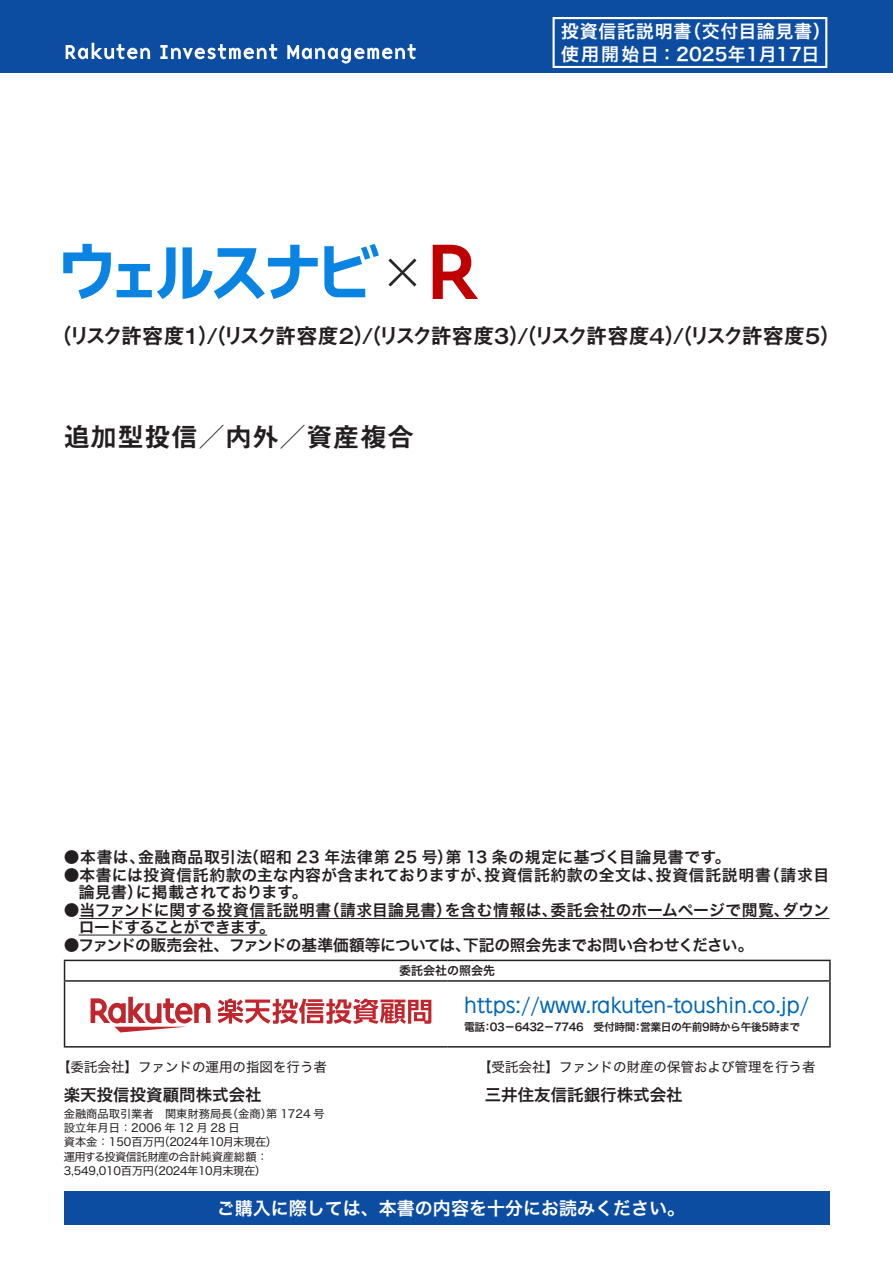
<style>
.page{position:relative;width:893px;height:1263px;background:#fff}
.page>*{position:absolute;margin:0;border:0;box-sizing:border-box;transform-origin:0 0}
.t1{font:27px "Midashi Go Pro MB31";color:#231f20}
.t2{font:21.75px "Midashi Go Pro MB31";letter-spacing:-.155em;color:#231f20}
.t3{font:19.5px "Rakuten Global R";color:#0166b3}
.t4{font:18px/22.4px "Hira Kaku Std N W6";letter-spacing:.04em;color:#fff}
.t5{font:18px "Hira Kaku Std N W6";color:#fff}
.t6{font:16.5px "Hira Kaku Std N W6";color:#231f20}
.t7{font:15.75px/16.5px "Hira Kaku Std N W6";letter-spacing:.025em;color:#231f20}
.t8{font:15.75px/16.5px "Hira Kaku Std N W6";letter-spacing:.005em;color:#231f20}
.t9{font:15.75px "Hira Kaku Std N W6";letter-spacing:-.03em;color:#231f20}
.t10{font:15.75px "Hira Kaku Std N W6";letter-spacing:.035em;color:#231f20}
.t11{font:13.5px "Hira Kaku Std N W4";color:#231f20}
.t12{font:12px "Hira Kaku Std N W6";color:#231f20}
.t13{font:11.25px/14.2px "Hira Kaku Std N W4";letter-spacing:-.015em;color:#231f20}
.t14{font:10.8px "Hira Kaku Std N W6";letter-spacing:-.04em;color:#231f20}
</style>
<div class="page">
<div style="left:0;top:0;width:893px;height:72px;background:#0d4da1"></div>
<svg style="left:66px;top:43px;width:84px;height:16px"></svg>
<svg style="left:160px;top:44px;width:117px;height:15px"></svg>
<svg style="left:287px;top:44px;width:129px;height:20px"></svg>
<div style="left:64px;top:1191px;width:765px;height:34px;background:#0d4da1"></div>
<svg style="left:433px;top:245px;width:45px;height:54px"></svg>
<svg style="left:388px;top:258px;width:28px;height:29px"></svg>
<svg style="left:183px;top:245px;width:135px;height:54px"></svg>
<svg style="left:117px;top:247px;width:59px;height:52px"></svg>
<svg style="left:63px;top:244px;width:48px;height:55px"></svg>
<svg style="left:324px;top:244px;width:55px;height:53px"></svg>
<hr style="left:79px;top:918px;width:750px;height:1px;background:#231f20">
<hr style="left:79px;top:935px;width:188px;height:1px;background:#231f20">
<hr style="left:64px;top:960px;width:383px;height:1px;background:#231f20">
<svg style="left:64px;top:961px;width:1px;height:19px"></svg>
<hr style="left:447px;top:960px;width:384px;height:1px;background:#231f20">
<svg style="left:829px;top:961px;width:2px;height:19px"></svg>
<hr style="left:64px;top:980px;width:383px;height:2px;background:#231f20">
<hr style="left:64px;top:982px;width:1px;height:64px;background:#231f20">
<hr style="left:447px;top:980px;width:384px;height:2px;background:#231f20">
<hr style="left:829px;top:982px;width:2px;height:64px;background:#231f20">
<hr style="left:64px;top:1046px;width:383px;height:1px;background:#231f20">
<hr style="left:447px;top:1046px;width:384px;height:1px;background:#231f20">
<svg style="left:91px;top:997px;width:119px;height:35px"></svg>
<svg style="left:218px;top:999px;width:213px;height:25px"></svg>
<div style="left:553px;top:17px;width:274px;height:51px;border:2px solid #fff"></div>
<h3 class="t4" style="left:561px;top:21px;width:271px">投資信託説明書（交付目論見書）使用開始日：2025年1月17日</h3>
<h2 class="t2" style="left:50px;top:318px;width:793px">（リスク許容度１）/（リスク許容度２）/（リスク許容度３）/（リスク許容度４）/（リスク許容度５）</h2>
<h1 class="t1" style="left:63px;top:415px;width:352px">追加型投信／内外／資産複合</h1>
<h3 class="t10" style="left:64px;top:844px;width:668px">●本書は、金融商品取引法（昭和 23 年法律第 25 号）第 13 条の規定に基づく目論見書です。</h3>
<h3 class="t7" style="left:79px;top:867px;width:752px;text-indent:-15px">●本書には投資信託約款の主な内容が含まれておりますが、投資信託約款の全文は、投資信託説明書（請求目論見書）に掲載されております。</h3>
<h3 class="t8" style="left:79px;top:902px;width:752px;text-indent:-15px">●当ファンドに関する投資信託説明書（請求目論見書）を含む情報は、委託会社のホームページで閲覧、ダウンロードすることができます。</h3>
<h3 class="t9" style="left:64px;top:933px;width:691px">●ファンドの販売会社、ファンドの基準価額等については、下記の照会先までお問い合わせください。</h3>
<p class="t12" style="left:399px;top:961px;width:97px">委託会社の照会先</p>
<h3 class="t3" style="left:464px;top:993px;width:346px">https://www.rakuten-toushin.co.jp/</h3>
<p class="t14" style="left:464px;top:1018px;width:337px">電話：03－6432－7746　受付時間：営業日の午前9時から午後5時まで</p>
<p class="t11" style="left:57px;top:1057px;width:271px">【委託会社】ファンドの運用の指図を行う者</p>
<p class="t11" style="left:478px;top:1057px;width:339px">【受託会社】ファンドの財産の保管および管理を行う者</p>
<h3 class="t6" style="left:64px;top:1082px;width:199px">楽天投信投資顧問株式会社</h3>
<p class="t13" style="left:64px;top:1106px;width:262px">金融商品取引業者　関東財務局長（金商）第 1724 号設立年月日：2006 年 12 月 28 日<br>資本金：150百万円（2024年10月末現在）<br>運用する投資信託財産の合計純資産総額：<br>3,549,010百万円（2024年10月末現在）</p>
<h3 class="t6" style="left:485px;top:1082px;width:199px">三井住友信託銀行株式会社</h3>
<h3 class="t5" style="left:217px;top:1194px;width:469px">ご購入に際しては、本書の内容を十分にお読みください。</h3>
</div>
